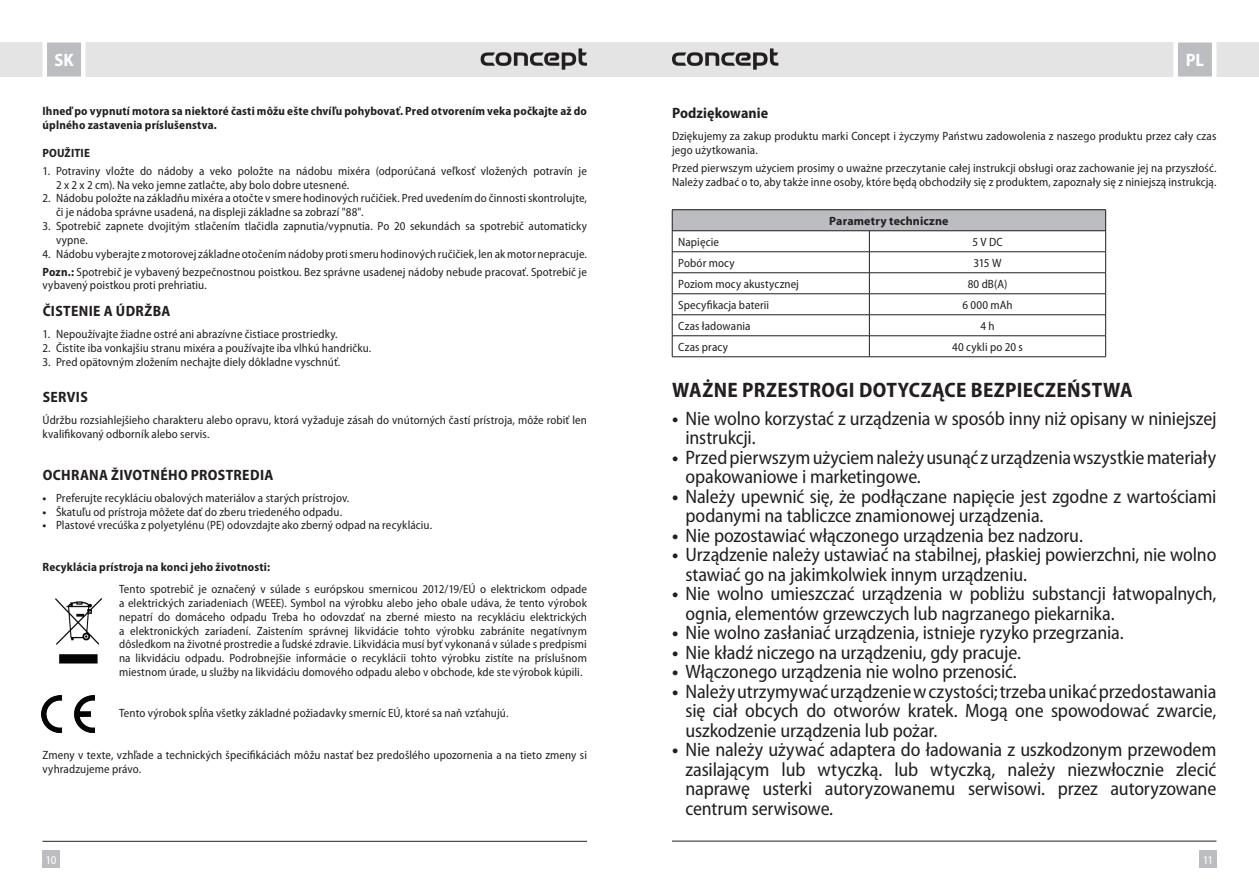
<style>
.page{position:relative;width:1259px;height:893px;background:#fff}
.page>*{position:absolute;margin:0;border:0;box-sizing:border-box;transform-origin:0 0}
.t1{font:700 semi-condensed 21px "Myriad Pro";letter-spacing:.015em;color:#231f20}
.t2{font:semi-condensed 19.5px/19.5px "Myriad Pro";letter-spacing:-.01em;color:#231f20}
.t3{font:700 semi-condensed 18px "Myriad Pro";color:#fff}
.t4{font:700 semi-condensed 15px "Myriad Pro";letter-spacing:.02em;color:#231f20}
.t5{font:semi-condensed 12px/13.8px "Myriad Pro";letter-spacing:.01em;color:#231f20}
.t6{font:700 semi-condensed 12px/13.8px "Myriad Pro";letter-spacing:.015em;color:#231f20}
.t7{font:700 12px "Myriad Pro";letter-spacing:.01em;color:#231f20}
.t8{font:semi-condensed 12px "Myriad Pro";color:#fff}
.s1{font-weight:700}
</style>
<div class="page">
<div style="left:629px;top:43px;width:630px;height:34px;background:#e4e4e4"></div>
<div style="left:1199px;top:850px;width:17px;height:17px;background:#bcbdc0"></div>
<svg style="left:1171px;top:42px;width:47px;height:35px;background:#cdced0"></svg>
<hr style="left:672px;top:841px;width:544px;height:1px;background:#231f20">
<svg style="left:672px;top:48px;width:106px;height:22px"></svg>
<div style="left:0;top:43px;width:629px;height:34px;background:#e4e4e4"></div>
<div style="left:43px;top:850px;width:17px;height:17px;background:#bcbdc0"></div>
<svg style="left:40px;top:42px;width:48px;height:35px;background:#ceced0"></svg>
<hr style="left:43px;top:841px;width:544px;height:1px;background:#231f20">
<svg style="left:480px;top:48px;width:107px;height:22px"></svg>
<img style="left:55px;top:598px;width:48px;height:66px">
<img style="left:41px;top:695px;width:54px;height:37px">
<div style="left:672px;top:210px;width:433px;height:21px;background:#bcbdc0"></div>
<hr style="left:672px;top:209px;width:197px;height:1px;background:#231f20">
<hr style="left:869px;top:209px;width:237px;height:1px;background:#231f20">
<hr style="left:672px;top:230px;width:197px;height:1px;background:#231f20">
<hr style="left:869px;top:230px;width:237px;height:1px;background:#231f20">
<hr style="left:672px;top:251px;width:197px;height:1px;background:#231f20">
<hr style="left:869px;top:251px;width:237px;height:1px;background:#231f20">
<hr style="left:672px;top:272px;width:197px;height:1px;background:#231f20">
<hr style="left:869px;top:272px;width:237px;height:1px;background:#231f20">
<hr style="left:672px;top:293px;width:197px;height:1px;background:#231f20">
<hr style="left:869px;top:293px;width:237px;height:1px;background:#231f20">
<hr style="left:672px;top:314px;width:197px;height:1px;background:#231f20">
<hr style="left:869px;top:314px;width:237px;height:1px;background:#231f20">
<hr style="left:672px;top:335px;width:197px;height:1px;background:#231f20">
<svg style="left:672px;top:210px;width:1px;height:146px"></svg>
<hr style="left:869px;top:335px;width:237px;height:1px;background:#231f20">
<svg style="left:869px;top:231px;width:1px;height:125px"></svg>
<svg style="left:1105px;top:210px;width:1px;height:146px"></svg>
<hr style="left:672px;top:356px;width:197px;height:1px;background:#231f20">
<hr style="left:869px;top:356px;width:237px;height:1px;background:#231f20">
<h3 class="t3" style="left:54px;top:48px;width:21px">SK</h3>
<h3 class="t3" style="left:1185px;top:48px;width:20px">PL</h3>
<p class="t6" style="left:43px;top:104px;width:546px">Ihneď po vypnutí motora sa niektoré časti môžu ešte chvíľu pohybovať. Pred otvorením veka počkajte až do úplného zastavenia príslušenstva.</p>
<p class="t6" style="left:43px;top:145px;width:49px">POUŽITIE</p>
<p class="t5" style="left:56px;top:164px;width:532px;text-indent:-14px">1. Potraviny vložte do nádoby a veko položte na nádobu mixéra (odporúčaná veľkosť vložených potravín je<br>2 x 2 x 2 cm). Na veko jemne zatlačte, aby bolo dobre utesnené.</p>
<p class="t5" style="left:56px;top:191px;width:532px;text-indent:-14px">2. Nádobu položte na základňu mixéra a otočte v smere hodinových ručičiek. Pred uvedením do činnosti skontrolujte, či je nádoba správne usadená, na displeji základne sa zobrazí "88".</p>
<p class="t5" style="left:56px;top:219px;width:532px;text-indent:-14px">3. Spotrebič zapnete dvojitým stlačením tlačidla zapnutia/vypnutia. Po 20 sekundách sa spotrebič automaticky vypne.</p>
<p class="t5" style="left:43px;top:244px;width:546px;line-height:18px">4. Nádobu vyberajte z motorovej základne otočením nádoby proti smeru hodinových ručičiek, len ak motor nepracuje.<br><span class="s1">Pozn.:</span> Spotrebič je vybavený bezpečnostnou poistkou. Bez správne usadenej nádoby nebude pracovať. Spotrebič je</p>
<p class="t5" style="left:43px;top:278px;width:166px">vybavený poistkou proti prehriatiu.</p>
<p class="t4" style="left:43px;top:301px;width:129px">ČISTENIE A ÚDRŽBA</p>
<p class="t5" style="left:43px;top:327px;width:297px">1. Nepoužívajte žiadne ostré ani abrazívne čistiace prostriedky.</p>
<p class="t5" style="left:43px;top:341px;width:330px">2. Čistite iba vonkajšiu stranu mixéra a používajte iba vlhkú handričku.</p>
<p class="t5" style="left:43px;top:355px;width:299px">3. Pred opätovným zložením nechajte diely dôkladne vyschnúť.</p>
<p class="t4" style="left:43px;top:387px;width:47px">SERVIS</p>
<p class="t5" style="left:43px;top:413px;width:546px">Údržbu rozsiahlejšieho charakteru alebo opravu, ktorá vyžaduje zásah do vnútorných častí prístroja, môže robiť len kvalifikovaný odborník alebo servis.</p>
<p class="t4" style="left:43px;top:465px;width:232px">OCHRANA ŽIVOTNÉHO PROSTREDIA</p>
<p class="t5" style="left:43px;top:491px;width:308px"><span class="s1">•</span> Preferujte recykláciu obalových materiálov a starých prístrojov.</p>
<p class="t5" style="left:43px;top:504px;width:301px"><span class="s1">•</span> Škatuľu od prístroja môžete dať do zberu triedeného odpadu.</p>
<p class="t5" style="left:43px;top:518px;width:391px"><span class="s1">•</span> Plastové vrecúška z polyetylénu (PE) odovzdajte ako zberný odpad na recykláciu.</p>
<p class="t6" style="left:43px;top:559px;width:229px">Recyklácia prístroja na konci jeho životnosti:</p>
<p class="t5" style="left:119px;top:582px;width:469px;text-align:justify">Tento spotrebič je označený v súlade s európskou smernicou 2012/19/EÚ o elektrickom odpade a elektrických zariadeniach (WEEE). Symbol na výrobku alebo jeho obale udáva, že tento výrobok nepatrí do domáceho odpadu Treba ho odovzdať na zberné miesto na recykláciu elektrických a elektronických zariadení. Zaistením správnej likvidácie tohto výrobku zabránite negatívnym dôsledkom na životné prostredie a ľudské zdravie. Likvidácia musí byť vykonaná v súlade s predpismi na likvidáciu odpadu. Podrobnejšie informácie o recyklácii tohto výrobku zistíte na príslušnom miestnom úrade, u služby na likvidáciu domového odpadu alebo v obchode, kde ste výrobok kúpili.</p>
<p class="t5" style="left:119px;top:706px;width:391px">Tento výrobok spĺňa všetky základné požiadavky smerníc EÚ, ktoré sa naň vzťahujú.</p>
<p class="t5" style="left:43px;top:748px;width:546px">Zmeny v texte, vzhľade a technických špecifikáciách môžu nastať bez predošlého upozornenia a na tieto zmeny si vyhradzujeme právo.</p>
<p class="t4" style="left:672px;top:103px;width:98px">Podziękowanie</p>
<p class="t5" style="left:672px;top:129px;width:546px">Dziękujemy za zakup produktu marki Concept i życzymy Państwu zadowolenia z naszego produktu przez cały czas jego użytkowania.</p>
<p class="t5" style="left:672px;top:161px;width:546px">Przed pierwszym użyciem prosimy o uważne przeczytanie całej instrukcji obsługi oraz zachowanie jej na przyszłość.<br>Należy zadbać o to, aby także inne osoby, które będą obchodziły się z produktem, zapoznały się z niniejszą instrukcją.</p>
<p class="t7" style="left:829px;top:213px;width:121px">Parametry techniczne</p>
<p class="t5" style="left:678px;top:235px;width:42px">Napięcie</p>
<p class="t5" style="left:972px;top:235px;width:32px">5 V DC</p>
<p class="t5" style="left:678px;top:256px;width:58px">Pobór mocy</p>
<p class="t5" style="left:973px;top:256px;width:29px">315 W</p>
<p class="t5" style="left:678px;top:277px;width:122px">Poziom mocy akustycznej</p>
<p class="t5" style="left:967px;top:277px;width:41px">80 dB(A)</p>
<p class="t5" style="left:678px;top:298px;width:92px">Specyfikacja baterii</p>
<p class="t5" style="left:962px;top:298px;width:52px">6 000 mAh</p>
<p class="t5" style="left:678px;top:319px;width:74px">Czas ładowania</p>
<p class="t5" style="left:980px;top:319px;width:16px">4 h</p>
<p class="t5" style="left:678px;top:340px;width:51px">Czas pracy</p>
<p class="t5" style="left:952px;top:340px;width:72px">40 cykli po 20 s</p>
<h1 class="t1" style="left:672px;top:376px;width:462px">WAŻNE PRZESTROGI DOTYCZĄCE BEZPIECZEŃSTWA</h1>
<h2 class="t2" style="left:685px;top:408px;width:532px;text-indent:-13px"><span class="s1">•</span> Nie wolno korzystać z urządzenia w sposób inny niż opisany w niniejszej instrukcji.</h2>
<h2 class="t2" style="left:685px;top:447px;width:532px;text-indent:-13px"><span class="s1">•</span> Przed pierwszym użyciem należy usunąć z urządzenia wszystkie materiały opakowaniowe i marketingowe.</h2>
<h2 class="t2" style="left:685px;top:486px;width:532px;text-indent:-13px"><span class="s1">•</span> Należy upewnić się, że podłączane napięcie jest zgodne z wartościami podanymi na tabliczce znamionowej urządzenia.</h2>
<h2 class="t2" style="left:672px;top:525px;width:412px"><span class="s1">•</span> Nie pozostawiać włączonego urządzenia bez nadzoru.</h2>
<h2 class="t2" style="left:685px;top:545px;width:532px;text-indent:-13px"><span class="s1">•</span> Urządzenie należy ustawiać na stabilnej, płaskiej powierzchni, nie wolno stawiać go na jakimkolwiek innym urządzeniu.</h2>
<h2 class="t2" style="left:685px;top:584px;width:532px;text-indent:-13px"><span class="s1">•</span> Nie wolno umieszczać urządzenia w pobliżu substancji łatwopalnych, ognia, elementów grzewczych lub nagrzanego piekarnika.</h2>
<h2 class="t2" style="left:672px;top:623px;width:453px"><span class="s1">•</span> Nie wolno zasłaniać urządzenia, istnieje ryzyko przegrzania.</h2>
<h2 class="t2" style="left:672px;top:642px;width:350px"><span class="s1">•</span> Nie kładź niczego na urządzeniu, gdy pracuje.</h2>
<h2 class="t2" style="left:672px;top:662px;width:346px"><span class="s1">•</span> Włączonego urządzenia nie wolno przenosić.</h2>
<h2 class="t2" style="left:685px;top:681px;width:532px;text-align:justify;text-indent:-13px"><span class="s1">•</span> Należy utrzymywać urządzenie w czystości; trzeba unikać przedostawania się ciał obcych do otworów kratek. Mogą one spowodować zwarcie, uszkodzenie urządzenia lub pożar.</h2>
<h2 class="t2" style="left:685px;top:740px;width:532px;text-align:justify;text-indent:-13px"><span class="s1">•</span> Nie należy używać adaptera do ładowania z uszkodzonym przewodem zasilającym lub wtyczką. lub wtyczką, należy niezwłocznie zlecić naprawę usterki autoryzowanemu serwisowi. przez autoryzowane centrum serwisowe.</h2>
<p class="t8" style="left:45px;top:852px;width:13px">10</p>
<p class="t8" style="left:1202px;top:852px;width:12px">11</p>
</div>
